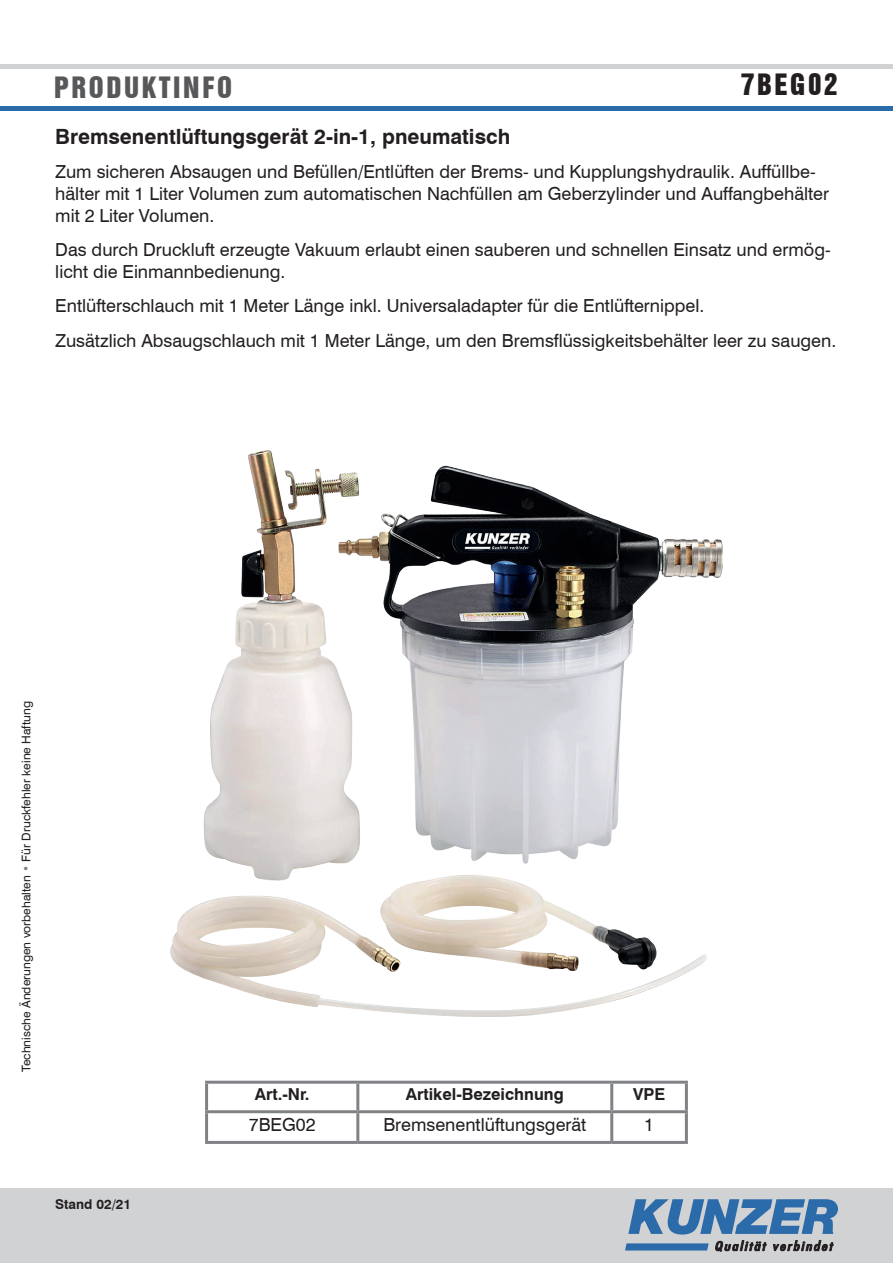
<style>
.page{position:relative;width:893px;height:1263px;background:#fff}
.page>*{position:absolute;margin:0;border:0;box-sizing:border-box;transform-origin:0 0}
.t1{font:27px "Swiss 921 BT Regular A";letter-spacing:.1em;color:#57585a}
.t2{font:27px "Swiss 921 BT Regular A";letter-spacing:.1em;color:#231f20}
.t3{font:700 21px "Swiss 721 BT";color:#231f20}
.t4{font:18px/21.8px "Swiss 721 BT";color:#231f20}
.t5{font:700 16.5px "Swiss 721 BT";color:#231f20}
.t6{font:700 13.5px "Swiss 721 BT";color:#231f20}
.t7{font:12px "Swiss 721 BT";color:#231f20}
.s1{font-stretch:condensed;color:#808285}
</style>
<div class="page">
<div style="left:0;top:1188px;width:893px;height:75px;background:#d1d2d4"></div>
<svg style="left:628px;top:1199px;width:210px;height:35px"></svg>
<svg style="left:625px;top:1243px;width:84px;height:7px"></svg>
<svg style="left:715px;top:1240px;width:118px;height:11px"></svg>
<hr style="left:0;top:65px;width:893px;height:4px;background:#d1d2d4">
<div style="left:0;top:106px;width:893px;height:5px;background:#2b6baa"></div>
<hr style="left:205px;top:1081px;width:153px;height:3px;background:#808285">
<hr style="left:205px;top:1084px;width:3px;height:26px;background:#808285">
<hr style="left:358px;top:1081px;width:254px;height:3px;background:#808285">
<hr style="left:356px;top:1084px;width:3px;height:26px;background:#808285">
<hr style="left:612px;top:1081px;width:76px;height:3px;background:#808285">
<hr style="left:610px;top:1084px;width:3px;height:26px;background:#808285">
<hr style="left:685px;top:1084px;width:3px;height:26px;background:#808285">
<hr style="left:205px;top:1110px;width:153px;height:3px;background:#808285">
<hr style="left:205px;top:1113px;width:3px;height:28px;background:#808285">
<hr style="left:358px;top:1110px;width:254px;height:3px;background:#808285">
<hr style="left:356px;top:1113px;width:3px;height:28px;background:#808285">
<hr style="left:612px;top:1110px;width:76px;height:3px;background:#808285">
<hr style="left:610px;top:1113px;width:3px;height:28px;background:#808285">
<hr style="left:685px;top:1113px;width:3px;height:28px;background:#808285">
<hr style="left:205px;top:1141px;width:153px;height:3px;background:#808285">
<hr style="left:358px;top:1141px;width:254px;height:3px;background:#808285">
<hr style="left:612px;top:1141px;width:76px;height:3px;background:#808285">
<img style="left:170px;top:450px;width:553px;height:566px">
<h1 class="t1" style="left:54px;top:69px;width:180px">PRODUKTINFO</h1>
<h1 class="t2" style="left:741px;top:67px;width:98px">7BEG02</h1>
<p class="t3" style="left:55px;top:123px;width:457px">Bremsenentlüftungsgerät 2-in-1, pneumatisch</p>
<p class="t4" style="left:55px;top:161px;width:775px">Zum sicheren Absaugen und Befüllen/Entlüften der Brems- und Kupplungshydraulik. Auffüllbe&shy;hälter mit 1 Liter Volumen zum automatischen Nachfüllen am Geberzylinder und Auffangbehälter mit 2 Liter Volumen.</p>
<p class="t4" style="left:55px;top:239px;width:777px">Das durch Druckluft erzeugte Vakuum erlaubt einen sauberen und schnellen Einsatz und ermög&shy;licht die Einmannbedienung.</p>
<p class="t4" style="left:55px;top:288px;width:782px;line-height:34.5px">Entlüfterschlauch mit 1 Meter Länge inkl. Universaladapter für die Entlüfternippel.<br>Zusätzlich Absaugschlauch mit 1 Meter Länge, um den Bremsflüssigkeitsbehälter leer zu saugen.</p>
<p class="t7" style="left:19px;top:1071px;width:372px;rotate:-90deg">Technische Änderungen vorbehalten <span class="s1">•</span> Für Druckfehler keine Haftung</p>
<p class="t6" style="left:55px;top:1196px;width:77px">Stand 02/21</p>
<p class="t5" style="left:255px;top:1084px;width:56px">Art.-Nr.</p>
<p class="t5" style="left:406px;top:1084px;width:159px">Artikel-Bezeichnung</p>
<p class="t5" style="left:633px;top:1084px;width:34px">VPE</p>
<p class="t4" style="left:249px;top:1113px;width:68px">7BEG02</p>
<p class="t4" style="left:383px;top:1113px;width:204px">Bremsenentlüftungsgerät</p>
<p class="t4" style="left:644px;top:1113px;width:11px">1</p>
</div>
